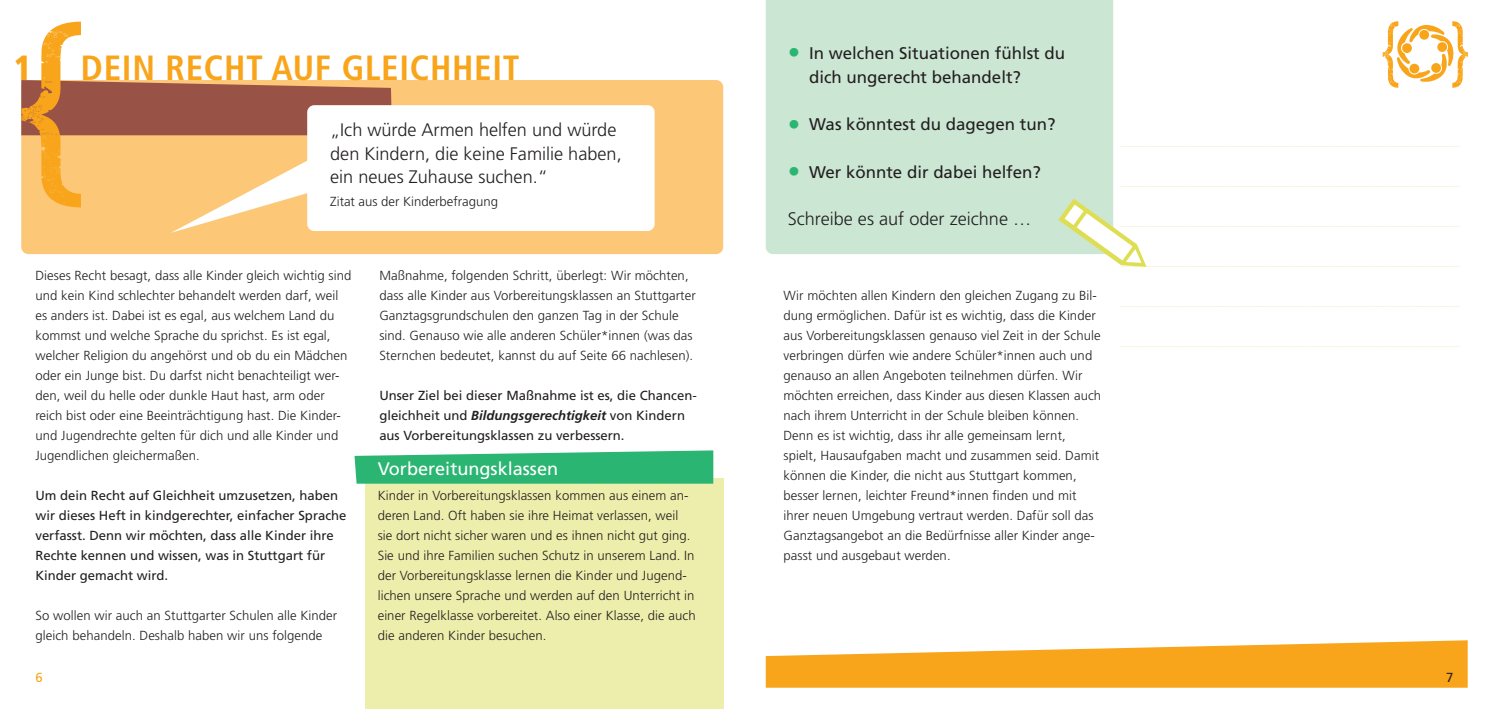
<style>
.page{position:relative;width:1489px;height:709px;background:#fff}
.page>*{position:absolute;margin:0;border:0;box-sizing:border-box;transform-origin:0 0}
.t1{font:700 condensed 35px "Frutiger LT Com";letter-spacing:.02em;color:#f9a51b}
.t2{font:900 condensed 35px "Frutiger LT Com";color:#f9a51b}
.t3{font:300 18.12px/23.8px "Frutiger LT Com";color:#231f20}
.t4{font:18.12px "Frutiger LT Com";color:#fff}
.t5{font:16.88px/23.8px "Frutiger LT Com";color:#231f20}
.t6{font:300 13.12px/20px "Frutiger LT Com";letter-spacing:.005em;color:#231f20}
.t7{font:13.12px/20px "Frutiger LT Com";color:#231f20}
.t8{font:13.12px "Frutiger LT Com";color:#f9a51b}
.s1{font-weight:700;font-style:italic}
.s2{font-weight:700;font-size:25px;color:#2bb572}
</style>
<div class="page">
<svg style="left:765px;top:640px;width:702px;height:47px"></svg>
<div style="left:21px;top:80px;width:702px;height:174px;background:#fdc778;border-radius:7px"></div>
<svg style="left:1382px;top:21px;width:85px;height:67px"></svg>
<div style="left:307px;top:105px;width:347px;height:126px;background:#fff;border-radius:7px"></div>
<div style="left:765px;top:0;width:348px;height:254px;background:#cbe6d3"></div>
<div style="left:365px;top:478px;width:358px;height:231px;background:#edeeab"></div>
<svg style="left:21px;top:22px;width:371px;height:211px"></svg>
<svg style="left:1119px;top:146px;width:340px;height:1px"></svg>
<svg style="left:1119px;top:186px;width:340px;height:1px"></svg>
<svg style="left:1119px;top:306px;width:340px;height:1px"></svg>
<svg style="left:1119px;top:346px;width:340px;height:1px"></svg>
<svg style="left:354px;top:450px;width:359px;height:33px;background:#40bc7f"></svg>
<svg style="left:1058px;top:199px;width:401px;height:68px"></svg>
<p class="t2" style="left:14px;top:47px;width:20px">1</p>
<p class="t1" style="left:81px;top:54px;width:440px">DEIN RECHT AUF GLEICHHEIT</p>
<p class="t3" style="left:330px;top:119px;width:293px">„Ich würde Armen helfen und würde den Kindern, die keine Familie haben, ein neues Zuhause suchen.“</p>
<p class="t6" style="left:330px;top:192px;width:169px">Zitat aus der Kinderbefragung</p>
<p class="t6" style="left:35px;top:266px;width:317px">Dieses Recht besagt, dass alle Kinder gleich wichtig sind und kein Kind schlechter behandelt werden darf, weil es anders ist. Dabei ist es egal, aus welchem Land du kommst und welche Sprache du sprichst. Es ist egal, welcher Religion du angehörst und ob du ein Mädchen oder ein Junge bist. Du darfst nicht benachteiligt wer&shy;den, weil du helle oder dunkle Haut hast, arm oder reich bist oder eine Beeinträchtigung hast. Die Kinder&shy;und Jugendrechte gelten für dich und alle Kinder und Jugendlichen gleichermaßen.</p>
<p class="t7" style="left:35px;top:487px;width:312px">Um dein Recht auf Gleichheit umzusetzen, haben wir dieses Heft in kindgerechter, einfacher Sprache verfasst. Denn wir möchten, dass alle Kinder ihre Rechte kennen und wissen, was in Stuttgart für Kinder gemacht wird.</p>
<p class="t6" style="left:35px;top:607px;width:303px">So wollen wir auch an Stuttgarter Schulen alle Kinder gleich behandeln. Deshalb haben wir uns folgende</p>
<p class="t6" style="left:379px;top:266px;width:318px">Maßnahme, folgenden Schritt, überlegt: Wir möchten, dass alle Kinder aus Vorbereitungsklassen an Stuttgarter Ganztagsgrundschulen den ganzen Tag in der Schule sind. Genauso wie alle anderen Schüler*innen (was das Sternchen bedeutet, kannst du auf Seite 66 nachlesen).</p>
<p class="t7" style="left:379px;top:387px;width:319px">Unser Ziel bei dieser Maßnahme ist es, die Chancen&shy;gleichheit und <span class="s1">Bildungsgerechtigkeit</span> von Kindern aus Vorbereitungsklassen zu verbessern.</p>
<p class="t4" style="left:377px;top:461px;width:182px">Vorbereitungsklassen</p>
<p class="t6" style="left:378px;top:486px;width:319px">Kinder in Vorbereitungsklassen kommen aus einem an&shy;deren Land. Oft haben sie ihre Heimat verlassen, weil sie dort nicht sicher waren und es ihnen nicht gut ging.<br>Sie und ihre Familien suchen Schutz in unserem Land. In der Vorbereitungsklasse lernen die Kinder und Jugend&shy;lichen unsere Sprache und werden auf den Unterricht in einer Regelklasse vorbereitet. Also einer Klasse, die auch die anderen Kinder besuchen.</p>
<p class="t5" style="left:809px;top:42px;width:257px;text-indent:-21px"><span class="s2">•</span> In welchen Situationen fühlst du dich ungerecht behandelt?</p>
<p class="t5" style="left:787px;top:114px;width:269px"><span class="s2">•</span> Was könntest du dagegen tun?</p>
<p class="t5" style="left:787px;top:161px;width:255px"><span class="s2">•</span> Wer könnte dir dabei helfen?</p>
<p class="t3" style="left:787px;top:208px;width:245px">Schreibe es auf oder zeichne …</p>
<p class="t6" style="left:783px;top:287px;width:319px">Wir möchten allen Kindern den gleichen Zugang zu Bil&shy;dung ermöglichen. Dafür ist es wichtig, dass die Kinder aus Vorbereitungsklassen genauso viel Zeit in der Schule verbringen dürfen wie andere Schüler*innen auch und genauso an allen Angeboten teilnehmen dürfen. Wir möchten erreichen, dass Kinder aus diesen Klassen auch nach ihrem Unterricht in der Schule bleiben können.<br>Denn es ist wichtig, dass ihr alle gemeinsam lernt, spielt, Hausaufgaben macht und zusammen seid. Damit können die Kinder, die nicht aus Stuttgart kommen, besser lernen, leichter Freund*innen finden und mit ihrer neuen Umgebung vertraut werden. Dafür soll das Ganztagsangebot an die Bedürfnisse aller Kinder ange&shy;passt und ausgebaut werden.</p>
<p class="t8" style="left:35px;top:671px;width:9px">6</p>
<p class="t7" style="left:1446px;top:668px;width:9px">7</p>
</div>
